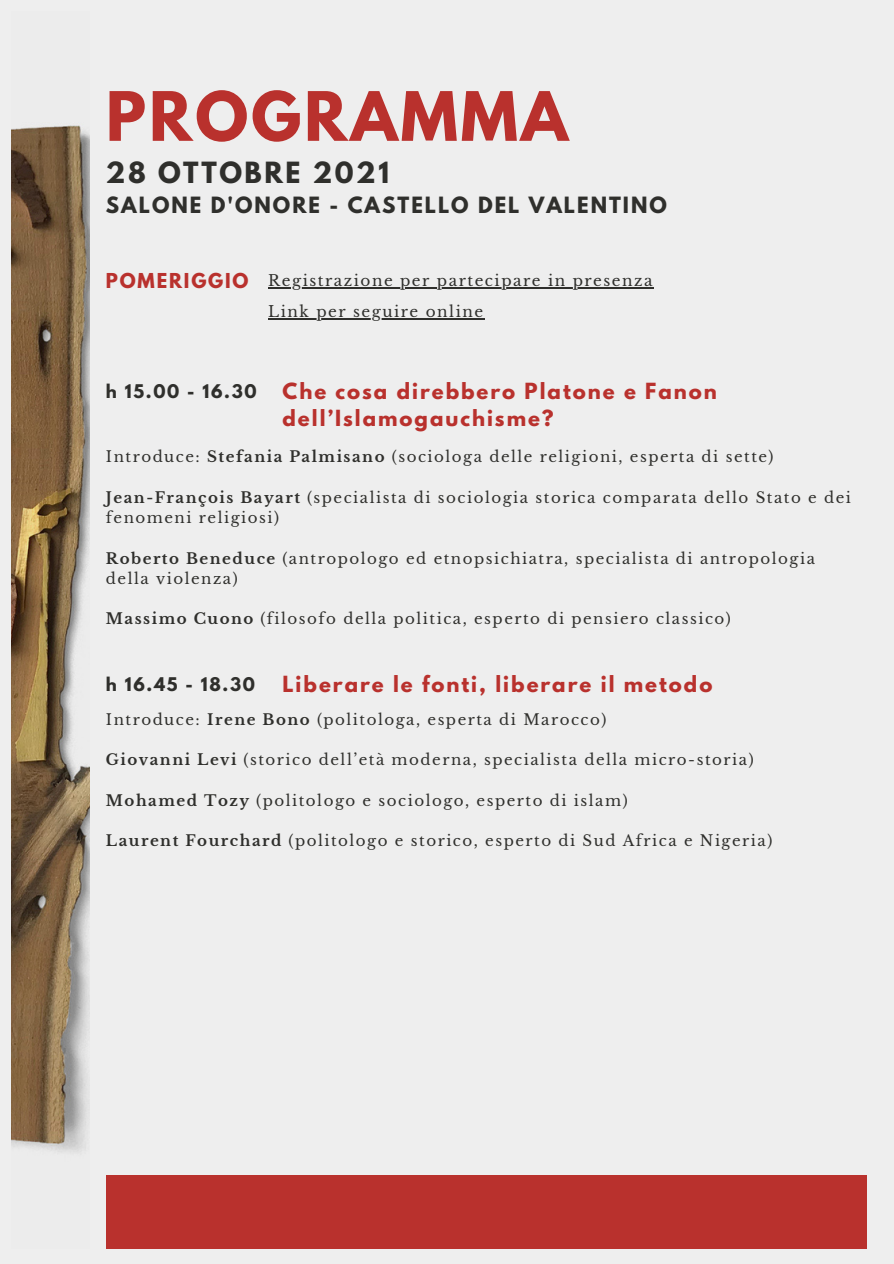
<style>
.page{position:relative;width:894px;height:1264px;background:#fff}
.page>*{position:absolute;margin:0;border:0;box-sizing:border-box;transform-origin:0 0}
.t1{font:700 60.3px "League Spartan";letter-spacing:.05em;color:#b9312d}
.t2{font:700 25.8px "League Spartan";letter-spacing:.1em;color:#2f2f2c}
.t3{font:700 19.8px "League Spartan";letter-spacing:.1em;color:#2f2f2c}
.t4{font:700 19.65px/27px "League Spartan";letter-spacing:.1em;color:#b9312d}
.t5{font:700 18.15px "League Spartan";letter-spacing:.1em;color:#b9312d}
.t6{font:700 16.65px "League Spartan";letter-spacing:.1em;color:#2f2f2c}
.t7{font:15.15px "Libre Baskerville";letter-spacing:.1em;color:#2f2f2c}
.t8{font:15px/20.2px "Libre Baskerville";letter-spacing:.1em;color:#2f2f2c}
.s1{font-weight:700}
</style>
<div class="page">
<div style="left:0;top:0;width:893px;height:1263px;background:#eee"></div>
<img style="left:11px;top:125px;width:78px;height:1028px">
<div style="left:106px;top:1175px;width:760px;height:73px;background:#b9312d"></div>
<hr style="left:268px;top:287px;width:386px;height:1px;background:#2f2f2c">
<hr style="left:268px;top:318px;width:216px;height:1px;background:#2f2f2c">
<p class="t1" style="left:106px;top:86px;width:463px">PROGRAMMA</p>
<p class="t2" style="left:106px;top:160px;width:284px">28 OTTOBRE 2021</p>
<p class="t3" style="left:106px;top:195px;width:562px">SALONE D'ONORE - CASTELLO DEL VALENTINO</p>
<p class="t5" style="left:106px;top:271px;width:144px">POMERIGGIO</p>
<p class="t7" style="left:268px;top:271px;width:386px">Registrazione per partecipare in presenza</p>
<p class="t7" style="left:268px;top:302px;width:216px">Link per seguire online</p>
<p class="t6" style="left:106px;top:383px;width:152px">h 15.00 - 16.30</p>
<p class="t4" style="left:282px;top:380px;width:436px">Che cosa direbbero Platone e Fanon dell’Islamogauchisme?</p>
<p class="t8" style="left:106px;top:447px;width:669px">Introduce: <span class="s1">Stefania Palmisano</span> (sociologa delle religioni, esperta di sette)</p>
<p class="t8" style="left:106px;top:487px;width:746px"><span class="s1">Jean-François Bayart</span> (specialista di sociologia storica comparata dello Stato e dei fenomeni religiosi)</p>
<p class="t8" style="left:106px;top:548px;width:710px"><span class="s1">Roberto Beneduce</span> (antropologo ed etnopsichiatra, specialista di antropologia della violenza)</p>
<p class="t8" style="left:106px;top:609px;width:626px"><span class="s1">Massimo Cuono</span> (filosofo della politica, esperto di pensiero classico)</p>
<p class="t6" style="left:106px;top:676px;width:150px">h 16.45 - 18.30</p>
<p class="t4" style="left:282px;top:673px;width:431px">Liberare le fonti, liberare il metodo</p>
<p class="t8" style="left:106px;top:709px;width:502px">Introduce: <span class="s1">Irene Bono</span> (politologa, esperta di Marocco)</p>
<p class="t8" style="left:106px;top:749px;width:649px"><span class="s1">Giovanni Levi</span> (storico dell’età moderna, specialista della micro-storia)</p>
<p class="t8" style="left:106px;top:790px;width:523px"><span class="s1">Mohamed Tozy</span> (politologo e sociologo, esperto di islam)</p>
<p class="t8" style="left:106px;top:830px;width:667px"><span class="s1">Laurent Fourchard</span> (politologo e storico, esperto di Sud Africa e Nigeria)</p>
</div>
